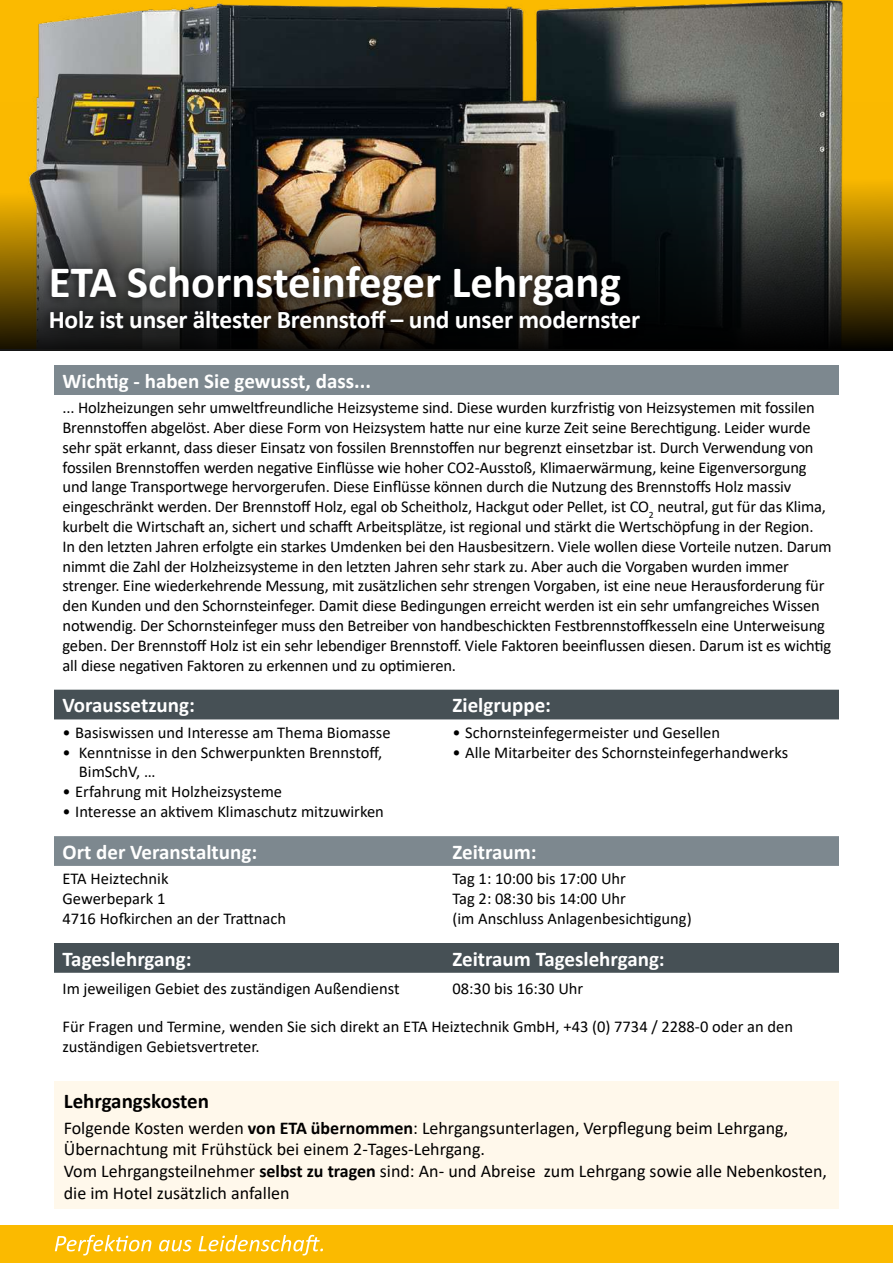
<style>
.page{position:relative;width:893px;height:1263px;background:#fff}
.page>*{position:absolute;margin:0;border:0;box-sizing:border-box;transform-origin:0 0}
.t1{font:700 45px "Calibri";color:#fff}
.t2{font:700 25.5px "Calibri";letter-spacing:-.01em;color:#fff}
.t3{font:700 21px "Calibri";color:#fff}
.t4{font:700 21px "Calibri";color:#000}
.t5{font:18px/21.6px "Calibri";color:#000}
.t6{font:16.5px/19.8px "Calibri";letter-spacing:-.01em;color:#000}
.s1{font-weight:700}
</style>
<div class="page">
<img style="left:0;top:0;width:893px;height:102px">
<img style="left:0;top:102px;width:893px;height:248px">
<div style="left:40px;top:258px;width:609px;height:79px;background:#000;opacity:.75"></div>
<div style="left:54px;top:1081px;width:785px;height:128px;background:#fff8eb"></div>
<div style="left:54px;top:836px;width:785px;height:30px;background:#7d888f"></div>
<div style="left:54px;top:365px;width:785px;height:30px;background:#7d888f"></div>
<div style="left:54px;top:943px;width:785px;height:30px;background:#465055"></div>
<div style="left:54px;top:690px;width:785px;height:29px;background:#465055"></div>
<div style="left:0;top:1225px;width:893px;height:38px;background:#fbba00"></div>
<svg style="left:55px;top:1235px;width:268px;height:20px"></svg>
<h1 class="t1" style="left:49px;top:251px;width:574px">ETA Schornsteinfeger Lehrgang</h1>
<h2 class="t2" style="left:49px;top:301px;width:593px">Holz ist unser ältester Brennstoff – und unser modernster</h2>
<p class="t3" style="left:63px;top:366px;width:310px">Wichtig - haben Sie gewusst, dass...</p>
<p class="t6" style="left:63px;top:397px;width:771px">... Holzheizungen sehr umweltfreundliche Heizsysteme sind. Diese wurden kurzfristig von Heizsystemen mit fossilen Brennstoffen abgelöst. Aber diese Form von Heizsystem hatte nur eine kurze Zeit seine Berechtigung. Leider wurde sehr spät erkannt, dass dieser Einsatz von fossilen Brennstoffen nur begrenzt einsetzbar ist. Durch Verwendung von fossilen Brennstoffen werden negative Einflüsse wie hoher CO2-Ausstoß, Klimaerwärmung, keine Eigenversorgung und lange Transportwege hervorgerufen. Diese Einflüsse können durch die Nutzung des Brennstoffs Holz massiv eingeschränkt werden. Der Brennstoff Holz, egal ob Scheitholz, Hackgut oder Pellet, ist CO<sub>2</sub> neutral, gut für das Klima, kurbelt die Wirtschaft an, sichert und schafft Arbeitsplätze, ist regional und stärkt die Wertschöpfung in der Region.<br>In den letzten Jahren erfolgte ein starkes Umdenken bei den Hausbesitzern. Viele wollen diese Vorteile nutzen. Darum nimmt die Zahl der Holzheizsysteme in den letzten Jahren sehr stark zu. Aber auch die Vorgaben wurden immer strenger. Eine wiederkehrende Messung, mit zusätzlichen sehr strengen Vorgaben, ist eine neue Herausforderung für den Kunden und den Schornsteinfeger. Damit diese Bedingungen erreicht werden ist ein sehr umfangreiches Wissen notwendig. Der Schornsteinfeger muss den Betreiber von handbeschickten Festbrennstoffkesseln eine Unterweisung geben. Der Brennstoff Holz ist ein sehr lebendiger Brennstoff. Viele Faktoren beeinflussen diesen. Darum ist es wichtig all diese negativen Faktoren zu erkennen und zu optimieren.</p>
<p class="t3" style="left:63px;top:691px;width:134px">Voraussetzung:</p>
<p class="t3" style="left:452px;top:691px;width:100px">Zielgruppe:</p>
<p class="t6" style="left:63px;top:722px;width:330px">• Basiswissen und Interesse am Thema Biomasse</p>
<p class="t6" style="left:79px;top:742px;width:305px;text-indent:-16px">• Kenntnisse in den Schwerpunkten Brennstoff,<br>BimSchV, …</p>
<p class="t6" style="left:63px;top:781px;width:221px">• Erfahrung mit Holzheizsysteme</p>
<p class="t6" style="left:63px;top:801px;width:323px">• Interesse an aktivem Klimaschutz mitzuwirken</p>
<p class="t6" style="left:452px;top:722px;width:269px">• Schornsteinfegermeister und Gesellen</p>
<p class="t6" style="left:452px;top:742px;width:337px">• Alle Mitarbeiter des Schornsteinfegerhandwerks</p>
<p class="t3" style="left:63px;top:837px;width:196px">Ort der Veranstaltung:</p>
<p class="t3" style="left:452px;top:837px;width:86px">Zeitraum:</p>
<p class="t6" style="left:63px;top:868px;width:225px">ETA Heiztechnik<br>Gewerbepark 1<br>4716 Hofkirchen an der Trattnach</p>
<p class="t6" style="left:452px;top:868px;width:241px">Tag 1: 10:00 bis 17:00 Uhr<br>Tag 2: 08:30 bis 14:00 Uhr<br>(im Anschluss Anlagenbesichtigung)</p>
<p class="t3" style="left:63px;top:944px;width:131px">Tageslehrgang:</p>
<p class="t3" style="left:452px;top:944px;width:214px">Zeitraum Tageslehrgang:</p>
<p class="t6" style="left:63px;top:978px;width:339px">Im jeweiligen Gebiet des zuständigen Außendienst</p>
<p class="t6" style="left:452px;top:978px;width:132px">08:30 bis 16:30 Uhr</p>
<p class="t6" style="left:63px;top:1016px;width:732px">Für Fragen und Termine, wenden Sie sich direkt an ETA Heiztechnik GmbH, +43 (0) 7734 / 2288-0 oder an den zuständigen Gebietsvertreter.</p>
<p class="t4" style="left:64px;top:1086px;width:147px">Lehrgangskosten</p>
<p class="t5" style="left:64px;top:1116px;width:765px">Folgende Kosten werden <span class="s1">von ETA übernommen</span>: Lehrgangsunterlagen, Verpflegung beim Lehrgang, Übernachtung mit Frühstück bei einem 2-Tages-Lehrgang.<br>Vom Lehrgangsteilnehmer <span class="s1">selbst zu tragen</span> sind: An- und Abreise zum Lehrgang sowie alle Nebenkosten, die im Hotel zusätzlich anfallen</p>
</div>
